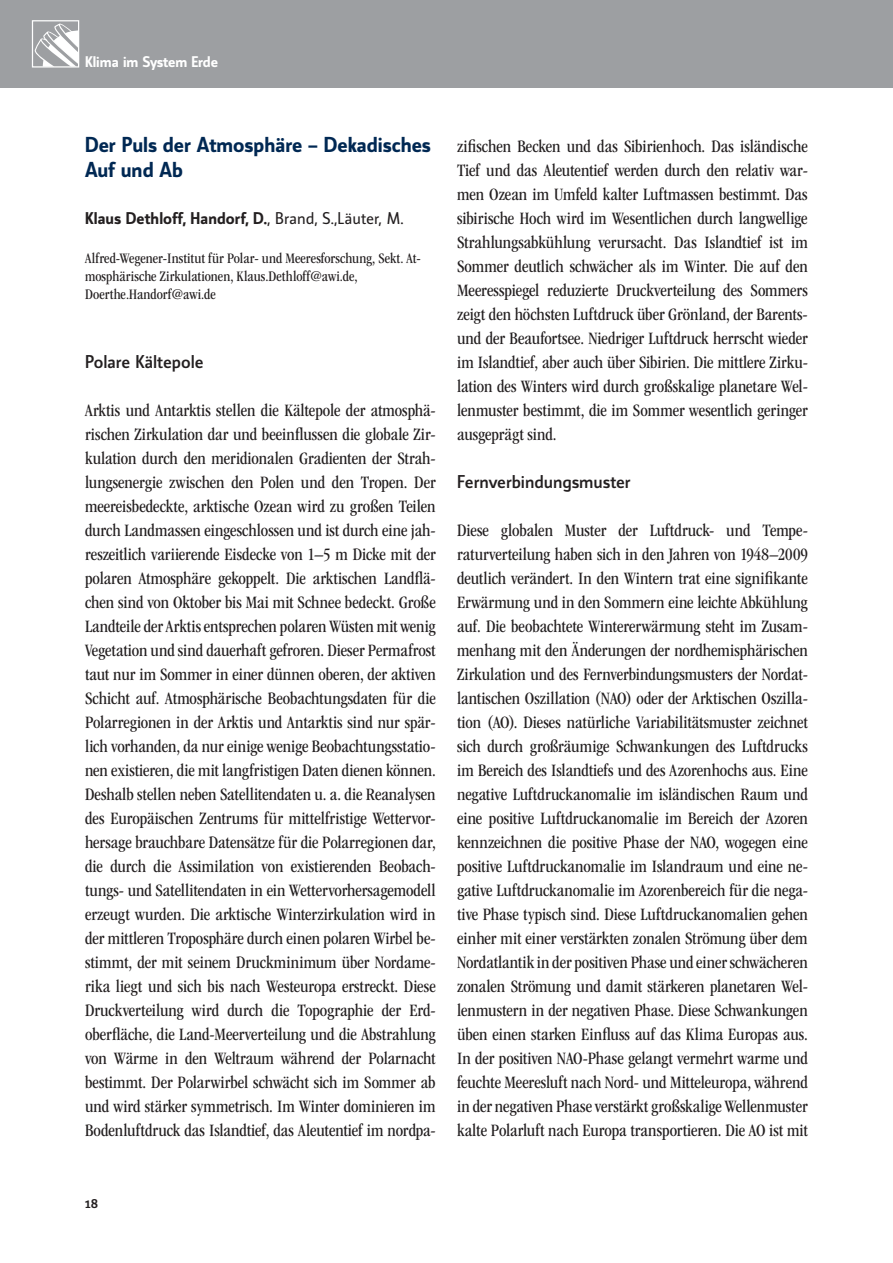
<style>
.page{position:relative;width:893px;height:1263px;background:#fff}
.page>*{position:absolute;margin:0;border:0;box-sizing:border-box;transform-origin:0 0}
.Überschrift_1{font:700 21px/25.2px "Manual Sans";color:#002853}
.t1{font:condensed 18px/24px "ITC Garamond Std";letter-spacing:-.005em;color:#231f20;text-align:justify}
.Autoren_Einrichtung{font:500 18px "Manual Sans";color:#231f20}
.Autoren{font:700 16.5px "Manual Sans";letter-spacing:.005em;color:#231f20}
.Autoren_Einrichtung-2{font:condensed 15px/18px "ITC Garamond Std";letter-spacing:.005em;color:#231f20}
.t2{font:700 15px "Manual Sans";color:#fff}
.Fußnotentext{font:500 15px "Manual Sans";color:#231f20}
.s1{font-weight:400}
</style>
<div class="page">
<div style="left:0;top:0;width:893px;height:87px;background:#9d9fa2"></div>
<svg style="left:34px;top:23px;width:43px;height:43px"></svg>
<div style="left:32px;top:20px;width:47px;height:48px;border:1px solid #fff"></div>
<p class="t2" style="left:85px;top:54px;width:135px">Klima im System Erde</p>
<p class="Überschrift_1" style="left:85px;top:132px;width:347px">Der Puls der Atmosphäre – Dekadisches<br>Auf und Ab</p>
<p class="Autoren" style="left:85px;top:208px;width:320px">Klaus Dethloff, Handorf, D.<span class="s1">, Brand, S.,Läuter, M.</span></p>
<p class="Autoren_Einrichtung-2" style="left:85px;top:249px;width:337px">Alfred-Wegener-Institut für Polar- und Meeresforschung, Sekt. At&shy;mosphärische Zirkulationen, Klaus.Dethloff@awi.de,<br>Doerthe.Handorf@awi.de</p>
<p class="Autoren_Einrichtung" style="left:85px;top:351px;width:120px">Polare Kältepole</p>
<p class="t1" style="left:85px;top:398px;width:352px">Arktis und Antarktis stellen die Kältepole der atmosphä&shy;rischen Zirkulation dar und beeinflussen die globale Zir&shy;kulation durch den meridionalen Gradienten der Strah&shy;lungsenergie zwischen den Polen und den Tropen. Der meereisbedeckte, arktische Ozean wird zu großen Teilen durch Landmassen eingeschlossen und ist durch eine jah&shy;reszeitlich variierende Eisdecke von 1–5 m Dicke mit der polaren Atmosphäre gekoppelt. Die arktischen Landflä&shy;chen sind von Oktober bis Mai mit Schnee bedeckt. Große Landteile der Arktis entsprechen polaren Wüsten mit wenig Vegetation und sind dauerhaft gefroren. Dieser Permafrost taut nur im Sommer in einer dünnen oberen, der aktiven Schicht auf. Atmosphärische Beobachtungsdaten für die Polarregionen in der Arktis und Antarktis sind nur spär&shy;lich vorhanden, da nur einige wenige Beobachtungsstatio&shy;nen existieren, die mit langfristigen Daten dienen können.<br>Deshalb stellen neben Satellitendaten u. a. die Reanalysen des Europäischen Zentrums für mittelfristige Wettervor&shy;hersage brauchbare Datensätze für die Polarregionen dar, die durch die Assimilation von existierenden Beobach&shy;tungs- und Satellitendaten in ein Wettervorhersagemodell erzeugt wurden. Die arktische Winterzirkulation wird in der mittleren Troposphäre durch einen polaren Wirbel be&shy;stimmt, der mit seinem Druckminimum über Nordame&shy;rika liegt und sich bis nach Westeuropa erstreckt. Diese Druckverteilung wird durch die Topographie der Erd&shy;oberfläche, die Land-Meerverteilung und die Abstrahlung von Wärme in den Weltraum während der Polarnacht bestimmt. Der Polarwirbel schwächt sich im Sommer ab und wird stärker symmetrisch. Im Winter dominieren im Bodenluftdruck das Islandtief, das Aleutentief im nordpa-</p>
<p class="t1" style="left:457px;top:134px;width:352px">zifischen Becken und das Sibirienhoch. Das isländische Tief und das Aleutentief werden durch den relativ war&shy;men Ozean im Umfeld kalter Luftmassen bestimmt. Das sibirische Hoch wird im Wesentlichen durch langwellige Strahlungsabkühlung verursacht. Das Islandtief ist im Sommer deutlich schwächer als im Winter. Die auf den Meeresspiegel reduzierte Druckverteilung des Sommers zeigt den höchsten Luftdruck über Grönland, der Barents&shy;und der Beaufortsee. Niedriger Luftdruck herrscht wieder im Islandtief, aber auch über Sibirien. Die mittlere Zirku&shy;lation des Winters wird durch großskalige planetare Wel&shy;lenmuster bestimmt, die im Sommer wesentlich geringer ausgeprägt sind.</p>
<p class="Autoren_Einrichtung" style="left:457px;top:471px;width:175px">Fernverbindungsmuster</p>
<p class="t1" style="left:457px;top:518px;width:352px">Diese globalen Muster der Luftdruck- und Tempe&shy;raturverteilung haben sich in den Jahren von 1948–2009 deutlich verändert. In den Wintern trat eine signifikante Erwärmung und in den Sommern eine leichte Abkühlung auf. Die beobachtete Wintererwärmung steht im Zusam&shy;menhang mit den Änderungen der nordhemisphärischen Zirkulation und des Fernverbindungsmusters der Nordat&shy;lantischen Oszillation (NAO) oder der Arktischen Oszilla&shy;tion (AO). Dieses natürliche Variabilitätsmuster zeichnet sich durch großräumige Schwankungen des Luftdrucks im Bereich des Islandtiefs und des Azorenhochs aus. Eine negative Luftdruckanomalie im isländischen Raum und eine positive Luftdruckanomalie im Bereich der Azoren kennzeichnen die positive Phase der NAO, wogegen eine positive Luftdruckanomalie im Islandraum und eine ne&shy;gative Luftdruckanomalie im Azorenbereich für die nega&shy;tive Phase typisch sind. Diese Luftdruckanomalien gehen einher mit einer verstärkten zonalen Strömung über dem Nordatlantik in der positiven Phase und einer schwächeren zonalen Strömung und damit stärkeren planetaren Wel&shy;lenmustern in der negativen Phase. Diese Schwankungen üben einen starken Einfluss auf das Klima Europas aus.<br>In der positiven NAO-Phase gelangt vermehrt warme und feuchte Meeresluft nach Nord- und Mitteleuropa, während in der negativen Phase verstärkt großskalige Wellenmuster kalte Polarluft nach Europa transportieren. Die AO ist mit</p>
<p class="Fußnotentext" style="left:85px;top:1194px;width:15px">18</p>
</div>
